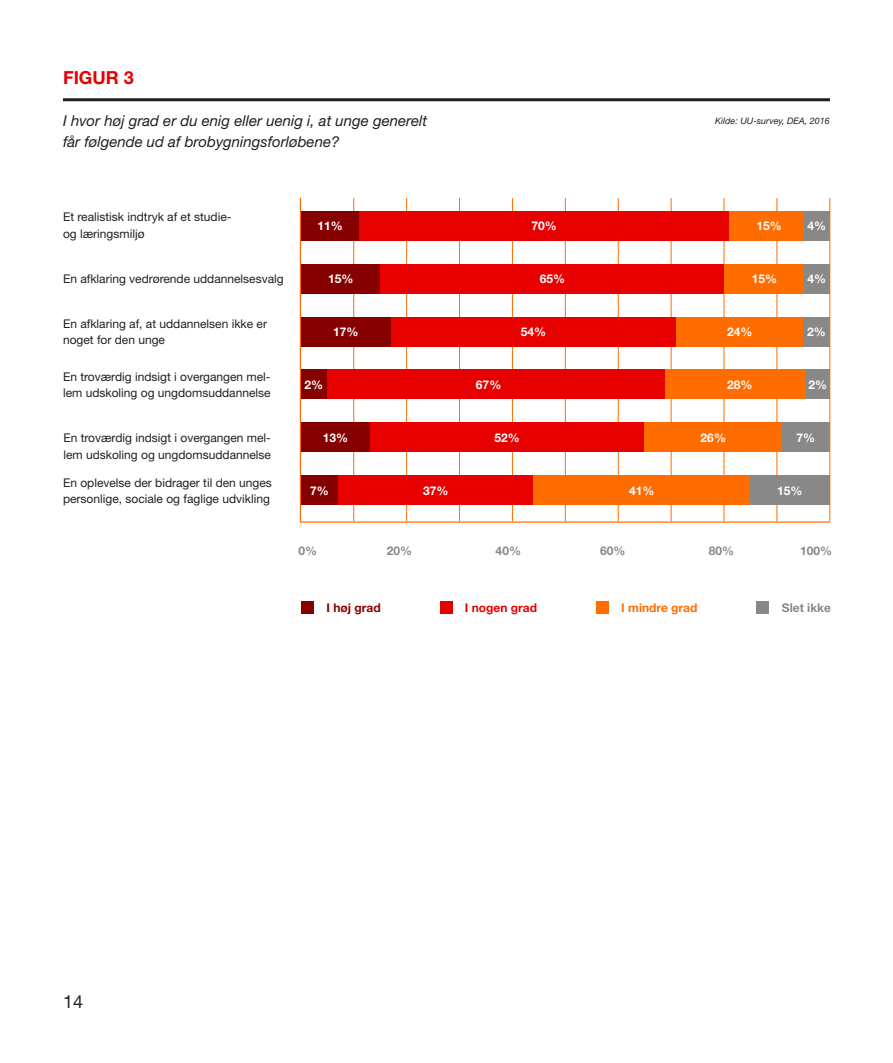
<style>
.page{position:relative;width:893px;height:1063px;background:#fff}
.page>*{position:absolute;margin:0;border:0;box-sizing:border-box;transform-origin:0 0}
.t1{font:700 18px "Helvetica Neue LT";color:#e70000}
.t2{font:18px "Helvetica Neue LT";color:#231f20}
.t3{font:italic 15px/21px "Helvetica Neue LT";color:#231f20}
.t4{font:12px/16.5px "Helvetica Neue LT";color:#231f20}
.t5{font:700 12px "Helvetica Neue LT";color:#fff}
.t6{font:700 12px "Helvetica Neue LT";color:#888}
.t7{font:700 12px "Helvetica Neue LT";color:#ff6c00}
.t8{font:700 12px "Helvetica Neue LT";color:#e70000}
.t9{font:700 12px "Helvetica Neue LT";color:#870000}
.t10{font:italic 9px "Helvetica Neue LT";color:#231f20}
</style>
<div class="page">
<hr style="left:63px;top:98px;width:767px;height:3px;background:#231f20">
<hr style="left:406px;top:198px;width:1px;height:323px;background:#ff6c00">
<hr style="left:459px;top:198px;width:1px;height:323px;background:#ff6c00">
<hr style="left:353px;top:198px;width:1px;height:323px;background:#ff6c00">
<hr style="left:512px;top:198px;width:1px;height:323px;background:#ff6c00">
<hr style="left:565px;top:198px;width:1px;height:323px;background:#ff6c00">
<hr style="left:618px;top:198px;width:1px;height:323px;background:#ff6c00">
<hr style="left:671px;top:198px;width:1px;height:323px;background:#ff6c00">
<hr style="left:777px;top:198px;width:1px;height:323px;background:#ff6c00">
<hr style="left:724px;top:198px;width:1px;height:323px;background:#ff6c00">
<hr style="left:300px;top:198px;width:1px;height:323px;background:#ff6c00">
<div style="left:301px;top:211px;width:58px;height:30px;background:#870000"></div>
<div style="left:359px;top:211px;width:371px;height:30px;background:#e70000"></div>
<div style="left:729px;top:211px;width:80px;height:30px;background:#ff6c00"></div>
<div style="left:804px;top:211px;width:26px;height:30px;background:#888"></div>
<div style="left:301px;top:264px;width:79px;height:29px;background:#870000"></div>
<div style="left:380px;top:264px;width:345px;height:29px;background:#e70000"></div>
<div style="left:725px;top:264px;width:79px;height:29px;background:#ff6c00"></div>
<div style="left:804px;top:264px;width:26px;height:29px;background:#888"></div>
<div style="left:301px;top:317px;width:90px;height:29px;background:#870000"></div>
<div style="left:391px;top:317px;width:285px;height:29px;background:#e70000"></div>
<div style="left:676px;top:317px;width:127px;height:29px;background:#ff6c00"></div>
<div style="left:803px;top:317px;width:27px;height:29px;background:#888"></div>
<div style="left:312px;top:370px;width:354px;height:29px;background:#e70000"></div>
<div style="left:666px;top:370px;width:148px;height:29px;background:#ff6c00"></div>
<div style="left:806px;top:370px;width:24px;height:29px;background:#888"></div>
<div style="left:301px;top:370px;width:25px;height:29px;background:#870000"></div>
<div style="left:301px;top:422px;width:69px;height:30px;background:#870000"></div>
<div style="left:370px;top:422px;width:275px;height:30px;background:#e70000"></div>
<div style="left:645px;top:422px;width:137px;height:30px;background:#ff6c00"></div>
<div style="left:782px;top:422px;width:48px;height:30px;background:#888"></div>
<hr style="left:830px;top:198px;width:1px;height:323px;background:#ff6c00">
<div style="left:301px;top:475px;width:37px;height:30px;background:#870000"></div>
<div style="left:338px;top:475px;width:196px;height:30px;background:#e70000"></div>
<div style="left:534px;top:475px;width:216px;height:30px;background:#ff6c00"></div>
<div style="left:750px;top:475px;width:80px;height:30px;background:#888"></div>
<hr style="left:300px;top:521px;width:530px;height:2px;background:#ff6c00">
<div style="left:440px;top:601px;width:12px;height:12px;background:#e70000"></div>
<div style="left:301px;top:601px;width:13px;height:12px;background:#870000"></div>
<div style="left:596px;top:601px;width:13px;height:12px;background:#ff6c00"></div>
<div style="left:756px;top:601px;width:13px;height:12px;background:#888"></div>
<h1 class="t1" style="left:63px;top:66px;width:72px">FIGUR 3</h1>
<p class="t3" style="left:63px;top:110px;width:366px">I hvor høj grad er du enig eller uenig i, at unge generelt får følgende ud af brobygningsforløbene?</p>
<p class="t10" style="left:715px;top:116px;width:116px">Kilde: UU-survey, DEA, 2016</p>
<p class="t4" style="left:63px;top:209px;width:170px">Et realistisk indtryk af et studie&shy;og læringsmiljø</p>
<p class="t4" style="left:63px;top:271px;width:222px">En afklaring vedrørende uddannelsesvalg</p>
<p class="t4" style="left:63px;top:315px;width:206px">En afklaring af, at uddannelsen ikke er noget for den unge</p>
<p class="t4" style="left:63px;top:368px;width:209px">En troværdig indsigt i overgangen mel&shy;lem udskoling og ungdomsuddannelse</p>
<p class="t4" style="left:63px;top:429px;width:209px">En troværdig indsigt i overgangen mel&shy;lem udskoling og ungdomsuddannelse</p>
<p class="t4" style="left:63px;top:474px;width:210px">En oplevelse der bidrager til den unges personlige, sociale og faglige udvikling</p>
<p class="t5" style="left:317px;top:219px;width:27px">11%</p>
<p class="t5" style="left:532px;top:219px;width:27px">70%</p>
<p class="t5" style="left:756px;top:219px;width:27px">15%</p>
<p class="t5" style="left:808px;top:219px;width:20px">4%</p>
<p class="t5" style="left:328px;top:272px;width:27px">15%</p>
<p class="t5" style="left:540px;top:272px;width:27px">65%</p>
<p class="t5" style="left:752px;top:272px;width:27px">15%</p>
<p class="t5" style="left:808px;top:272px;width:20px">4%</p>
<p class="t5" style="left:333px;top:325px;width:27px">17%</p>
<p class="t5" style="left:521px;top:325px;width:27px">54%</p>
<p class="t5" style="left:727px;top:325px;width:27px">24%</p>
<p class="t5" style="left:807px;top:325px;width:20px">2%</p>
<p class="t5" style="left:304px;top:377px;width:20px">2%</p>
<p class="t5" style="left:476px;top:377px;width:27px">67%</p>
<p class="t5" style="left:727px;top:377px;width:27px">28%</p>
<p class="t5" style="left:809px;top:377px;width:20px">2%</p>
<p class="t5" style="left:323px;top:430px;width:27px">13%</p>
<p class="t5" style="left:494px;top:430px;width:27px">52%</p>
<p class="t5" style="left:701px;top:430px;width:27px">26%</p>
<p class="t5" style="left:796px;top:430px;width:20px">7%</p>
<p class="t5" style="left:310px;top:483px;width:20px">7%</p>
<p class="t5" style="left:423px;top:483px;width:27px">37%</p>
<p class="t5" style="left:629px;top:483px;width:27px">41%</p>
<p class="t5" style="left:777px;top:483px;width:27px">15%</p>
<p class="t6" style="left:299px;top:543px;width:20px">0%</p>
<p class="t6" style="left:387px;top:543px;width:27px">20%</p>
<p class="t6" style="left:496px;top:543px;width:27px">40%</p>
<p class="t6" style="left:600px;top:543px;width:27px">60%</p>
<p class="t6" style="left:709px;top:543px;width:27px">80%</p>
<p class="t6" style="left:800px;top:543px;width:34px">100%</p>
<p class="t9" style="left:327px;top:600px;width:56px">I høj grad</p>
<p class="t8" style="left:465px;top:600px;width:74px">I nogen grad</p>
<p class="t7" style="left:621px;top:600px;width:78px">I mindre grad</p>
<p class="t6" style="left:782px;top:600px;width:51px">Slet ikke</p>
<h1 class="t2" style="left:63px;top:991px;width:22px">14</h1>
</div>
